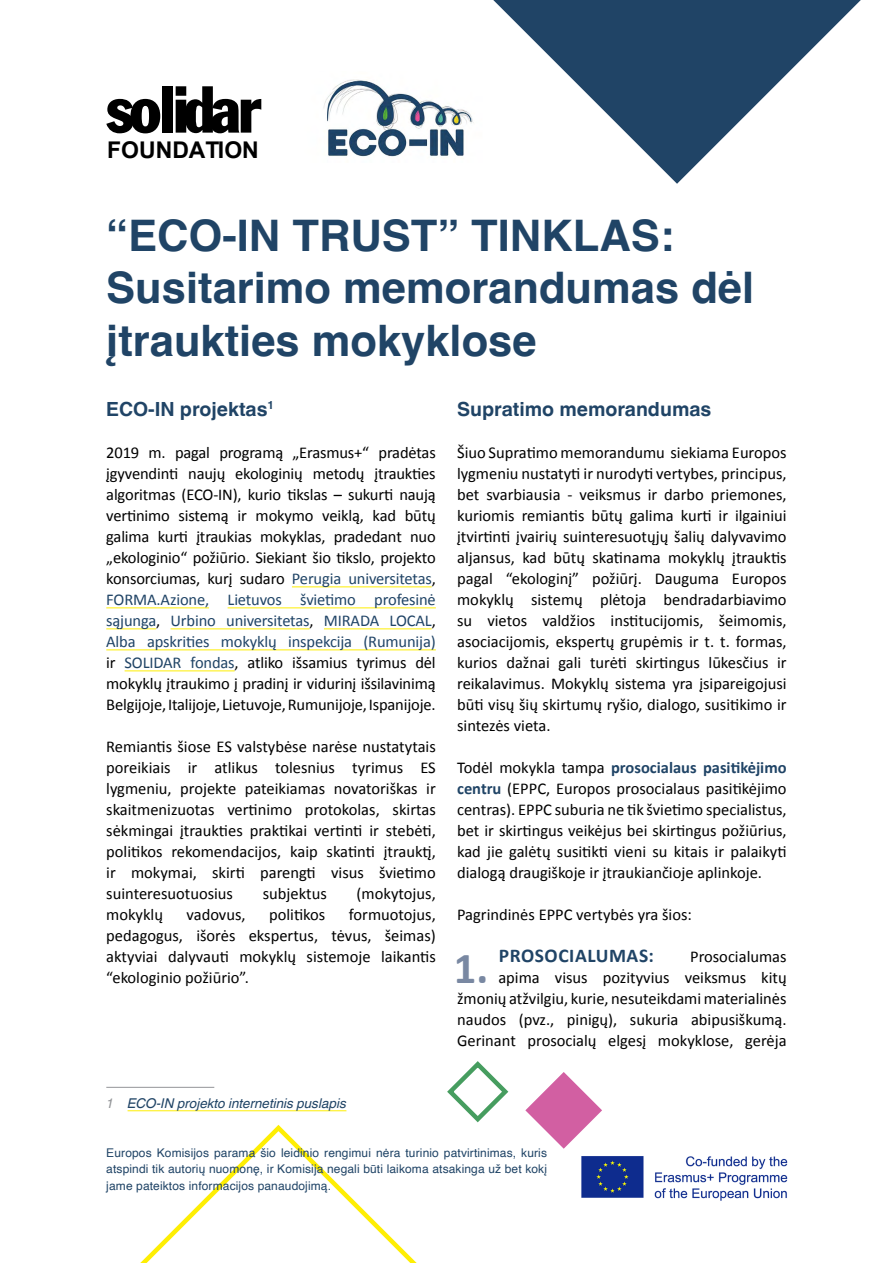
<style>
.page{position:relative;width:893px;height:1263px;background:#fff}
.page>*{position:absolute;margin:0;border:0;box-sizing:border-box;transform-origin:0 0}
.t1{font:700 44.55px "Calibri";color:#7988a2}
.t2{font:700 43.5px/52.2px "Helvetica";color:#204466}
.t3{font:700 22.95px "Arial";color:#000}
.t4{font:700 19.5px "Helvetica World";color:#204466}
.t5{font:700 19.5px "Calibri";letter-spacing:.03em;color:#204466}
.t6{font:16.5px/21px "Calibri";color:#000;text-align:justify}
.t7{font:italic 13.5px "Helvetica World";color:#204466}
.t8{font:12px/16.5px "Helvetica";letter-spacing:.01em;color:#204466;text-align:justify}
.s1{color:#204466}
.s2{color:#939598}
.s3{font-weight:700;color:#204466}
</style>
<div class="page">
<img style="left:581px;top:1156px;width:207px;height:45px">
<hr style="left:292px;top:586px;width:140px;height:1px;background:#feee03">
<hr style="left:106px;top:607px;width:103px;height:1px;background:#feee03">
<hr style="left:228px;top:607px;width:208px;height:1px;background:#feee03">
<hr style="left:106px;top:628px;width:50px;height:1px;background:#feee03">
<hr style="left:171px;top:628px;width:139px;height:1px;background:#feee03">
<hr style="left:324px;top:628px;width:108px;height:1px;background:#feee03">
<hr style="left:106px;top:649px;width:330px;height:1px;background:#feee03">
<hr style="left:125px;top:670px;width:110px;height:1px;background:#feee03">
<hr style="left:106px;top:1087px;width:108px;height:1px;background:#939598">
<hr style="left:128px;top:1110px;width:218px;height:1px;background:#feee03">
<svg style="left:106px;top:99px;width:54px;height:34px"></svg>
<div style="left:163px;top:86px;width:10px;height:47px;background:#000"></div>
<svg style="left:176px;top:86px;width:85px;height:47px"></svg>
<img style="left:323px;top:79px;width:151px;height:78px">
<svg style="left:493px;top:0;width:368px;height:184px"></svg>
<svg style="left:525px;top:1072px;width:77px;height:77px"></svg>
<svg style="left:140px;top:1125px;width:277px;height:138px"></svg>
<svg style="left:447px;top:1061px;width:62px;height:62px"></svg>
<h3 class="t3" style="left:107px;top:135px;width:153px">FOUNDATION</h3>
<h2 class="t2" style="left:106px;top:215px;width:649px">“ECO-IN TRUST” TINKLAS:<br>Susitarimo memorandumas dėl įtraukties mokyklose</h2>
<p class="t4" style="left:106px;top:398px;width:169px">ECO-IN projektas<sup>1</sup></p>
<p class="t6" style="left:106px;top:441px;width:331px">2019 m. pagal programą „Erasmus+“ pradėtas įgyvendinti naujų ekologinių metodų įtraukties algoritmas (ECO-IN), kurio tikslas – sukurti naują vertinimo sistemą ir mokymo veiklą, kad būtų galima kurti įtraukias mokyklas, pradedant nuo „ekologinio“ požiūrio. Siekiant šio tikslo, projekto konsorciumas, kurį sudaro <span class="s1">Perugia universitetas</span>, <span class="s1">FORMA.Azione, Lietuvos švietimo profesinė sąjunga</span>, <span class="s1">Urbino universitetas</span>, <span class="s1">MIRADA LOCAL</span>, <span class="s1">Alba apskrities mokyklų inspekcija (Rumunija) </span>ir <span class="s1">SOLIDAR fondas</span>, atliko išsamius tyrimus dėl mokyklų įtraukimo į pradinį ir vidurinį išsilavinimą Belgijoje, Italijoje, Lietuvoje, Rumunijoje, Ispanijoje.</p>
<p class="t6" style="left:106px;top:735px;width:331px">Remiantis šiose ES valstybėse narėse nustatytais poreikiais ir atlikus tolesnius tyrimus ES lygmeniu, projekte pateikiamas novatoriškas ir skaitmenizuotas vertinimo protokolas, skirtas sėkmingai įtraukties praktikai vertinti ir stebėti, politikos rekomendacijos, kaip skatinti įtrauktį, ir mokymai, skirti parengti visus švietimo suinteresuotuosius</p>
<p class="t6" style="left:263px;top:882px;width:66px">subjektus</p>
<p class="t6" style="left:357px;top:882px;width:81px">(mokytojus,</p>
<p class="t6" style="left:106px;top:903px;width:331px;text-indent:243px">formuotojus, pedagogus, išorės ekspertus, tėvus, šeimas) aktyviai dalyvauti mokyklų sistemoje laikantis “ekologinio požiūrio”.</p>
<p class="t6" style="left:106px;top:903px;width:58px">mokyklų</p>
<p class="t6" style="left:187px;top:903px;width:61px">vadovus,</p>
<p class="t6" style="left:269px;top:903px;width:58px">politikos</p>
<p class="t7" style="left:106px;top:1095px;width:242px"><span class="s2">1</span> ECO-IN projekto internetinis puslapis</p>
<p class="t4" style="left:457px;top:398px;width:256px">Supratimo memorandumas</p>
<p class="t6" style="left:457px;top:441px;width:331px">Šiuo Supratimo memorandumu siekiama Europos lygmeniu nustatyti ir nurodyti vertybes, principus, bet svarbiausia - veiksmus ir darbo priemones, kuriomis remiantis būtų galima kurti ir ilgainiui įtvirtinti įvairių suinteresuotųjų šalių dalyvavimo aljansus, kad būtų skatinama mokyklų įtrauktis pagal “ekologinį” požiūrį. Dauguma Europos mokyklų sistemų plėtoja bendradarbiavimo su vietos valdžios institucijomis, šeimomis, asociacijomis, ekspertų grupėmis ir t. t. formas, kurios dažnai gali turėti skirtingus lūkesčius ir reikalavimus. Mokyklų sistema yra įsipareigojusi būti visų šių skirtumų ryšio, dialogo, susitikimo ir sintezės vieta.</p>
<p class="t6" style="left:457px;top:756px;width:331px">Todėl mokykla tampa <span class="s3">prosocialaus pasitikėjimo centru</span> (EPPC, Europos prosocialaus pasitikėjimo centras). EPPC suburia ne tik švietimo specialistus, bet ir skirtingus veikėjus bei skirtingus požiūrius, kad jie galėtų susitikti vieni su kitais ir palaikyti dialogą draugiškoje ir įtraukiančioje aplinkoje.</p>
<p class="t6" style="left:457px;top:903px;width:236px">Pagrindinės EPPC vertybės yra šios:</p>
<h1 class="t1" style="left:454px;top:937px;width:36px">1.</h1>
<p class="t5" style="left:499px;top:942px;width:157px">PROSOCIALUMAS:</p>
<p class="t6" style="left:457px;top:945px;width:331px;text-align:right">Prosocialumas<br>apima visus pozityvius veiksmus kitų žmonių atžvilgiu, kurie, nesuteikdami materialinės naudos (pvz., pinigų), sukuria abipusiškumą.<br>Gerinant prosocialų elgesį mokyklose, gerėja</p>
<p class="t8" style="left:106px;top:1145px;width:442px">Europos Komisijos parama šio leidinio rengimui nėra turinio patvirtinimas, kuris atspindi tik autorių nuomonę, ir Komisija negali būti laikoma atsakinga už bet kokį jame pateiktos informacijos panaudojimą.</p>
</div>
